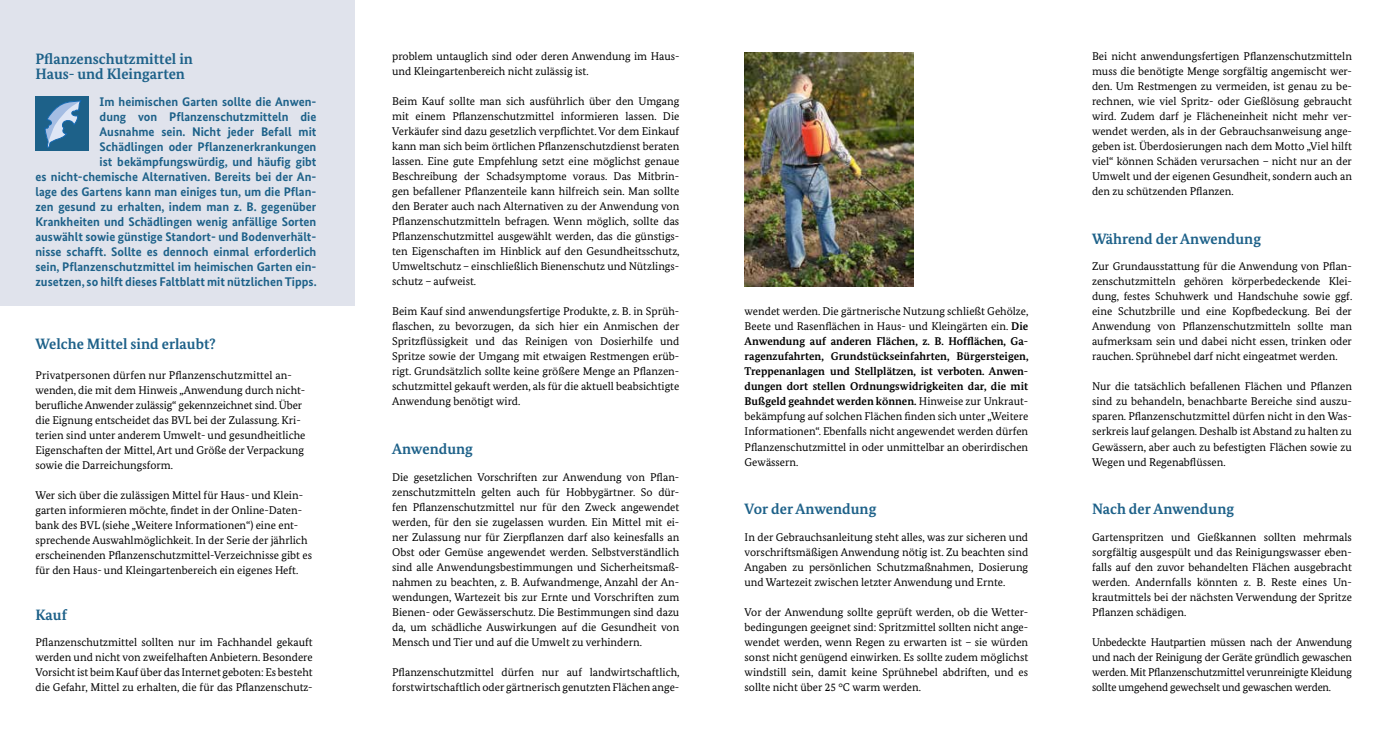
<style>
.page{position:relative;width:1397px;height:745px;background:#fff}
.page>*{position:absolute;margin:0;border:0;box-sizing:border-box;transform-origin:0 0}
.t1{font:700 15px/15px "Bundes Serif";color:#1d6189}
.t2{font:700 12.5px/15px "Bundes Sans";color:#1d6189;text-align:right}
.t3{font:11.25px/15px "Bundes Serif";color:#000;text-align:justify}
.s1{font-weight:700}
</style>
<div class="page">
<div style="left:0;top:0;width:354px;height:305px;background:#e0e3ec"></div>
<div style="left:35px;top:96px;width:54px;height:55px;background:#1d6189"></div>
<svg style="left:44px;top:100px;width:38px;height:48px"></svg>
<img style="left:744px;top:52px;width:169px;height:234px">
<h1 class="t1" style="left:35px;top:51px;width:159px">Pflanzenschutzmittel in<br>Haus- und Kleingarten</h1>
<p class="t2" style="left:35px;top:94px;width:283px">Im heimischen Garten sollte die Anwen-<br>dung von Pflanzenschutzmitteln die<br>Ausnahme sein. Nicht jeder Befall mit Schädlingen oder Pflanzenerkrankungen<br>ist bekämpfungswürdig, und häufig gibt<br>es nicht-chemische Alternativen. Bereits bei der An&shy;lage des Gartens kann man einiges tun, um die Pflan&shy;zen gesund zu erhalten, indem man z. B. gegenüber Krankheiten und Schädlingen wenig anfällige Sorten auswählt sowie günstige Standort- und Bodenverhält&shy;nisse schafft. Sollte es dennoch einmal erforderlich sein, Pflanzenschutzmittel im heimischen Garten ein&shy;zusetzen, so hilft dieses Faltblatt mit nützlichen Tipps.</p>
<h1 class="t1" style="left:35px;top:336px;width:182px">Welche Mittel sind erlaubt?</h1>
<p class="t3" style="left:35px;top:367px;width:271px;text-align:left">Privatpersonen dürfen nur Pflanzenschutzmittel an&shy;wenden, die mit dem Hinweis „Anwendung durch nicht&shy;berufliche Anwender zulässig“ gekennzeichnet sind. Über die Eignung entscheidet das BVL bei der Zulassung. Kri&shy;terien sind unter anderem Umwelt- und gesundheitliche Eigenschaften der Mittel, Art und Größe der Verpackung sowie die Darreichungsform.</p>
<p class="t3" style="left:35px;top:487px;width:278px;text-align:left">Wer sich über die zulässigen Mittel für Haus- und Klein&shy;garten informieren möchte, findet in der Online-Daten&shy;bank des BVL (siehe „Weitere Informationen“) eine ent&shy;sprechende Auswahlmöglichkeit. In der Serie der jährlich erscheinenden Pflanzenschutzmittel-Verzeichnisse gibt es für den Haus- und Kleingartenbereich ein eigenes Heft.</p>
<h1 class="t1" style="left:35px;top:606px;width:33px">Kauf</h1>
<p class="t3" style="left:35px;top:634px;width:279px">Pflanzenschutzmittel sollten nur im Fachhandel gekauft werden und nicht von zweifelhaften Anbietern. Besondere Vorsicht ist beim Kauf über das Internet geboten: Es besteht die Gefahr, Mittel zu erhalten, die für das Pflanzenschutz-</p>
<p class="t3" style="left:392px;top:49px;width:289px">problem untauglich sind oder deren Anwendung im Haus&shy;und Kleingartenbereich nicht zulässig ist.</p>
<p class="t3" style="left:392px;top:94px;width:289px">Beim Kauf sollte man sich ausführlich über den Umgang mit einem Pflanzenschutzmittel informieren lassen. Die Verkäufer sind dazu gesetzlich verpflichtet. Vor dem Einkauf kann man sich beim örtlichen Pflanzenschutzdienst beraten lassen. Eine gute Empfehlung setzt eine möglichst genaue Beschreibung der Schadsymptome voraus. Das Mitbrin&shy;gen befallener Pflanzenteile kann hilfreich sein. Man sollte den Berater auch nach Alternativen zu der Anwendung von Pflanzenschutzmitteln befragen. Wenn möglich, sollte das Pflanzenschutzmittel ausgewählt werden, das die günstigs&shy;ten Eigenschaften im Hinblick auf den Gesundheitsschutz, Umweltschutz – einschließlich Bienenschutz und Nützlings&shy;schutz – aufweist.</p>
<p class="t3" style="left:392px;top:303px;width:289px">Beim Kauf sind anwendungsfertige Produkte, z. B. in Sprüh&shy;flaschen, zu bevorzugen, da sich hier ein Anmischen der Spritzflüssigkeit und das Reinigen von Dosierhilfe und Spritze sowie der Umgang mit etwaigen Restmengen erüb&shy;rigt. Grundsätzlich sollte keine größere Menge an Pflanzen&shy;schutzmittel gekauft werden, als für die aktuell beabsichtigte Anwendung benötigt wird.</p>
<h1 class="t1" style="left:392px;top:441px;width:82px">Anwendung</h1>
<p class="t3" style="left:392px;top:469px;width:289px">Die gesetzlichen Vorschriften zur Anwendung von Pflan&shy;zenschutzmitteln gelten auch für Hobbygärtner. So dür&shy;fen Pflanzenschutzmittel nur für den Zweck angewendet werden, für den sie zugelassen wurden. Ein Mittel mit ei&shy;ner Zulassung nur für Zierpflanzen darf also keinesfalls an Obst oder Gemüse angewendet werden. Selbstverständlich sind alle Anwendungsbestimmungen und Sicherheitsmaß&shy;nahmen zu beachten, z. B. Aufwandmenge, Anzahl der An&shy;wendungen, Wartezeit bis zur Ernte und Vorschriften zum Bienen- oder Gewässerschutz. Die Bestimmungen sind dazu da, um schädliche Auswirkungen auf die Gesundheit von Mensch und Tier und auf die Umwelt zu verhindern.</p>
<p class="t3" style="left:392px;top:664px;width:289px">Pflanzenschutzmittel dürfen nur auf landwirtschaftlich, forstwirtschaftlich oder gärtnerisch genutzten Flächen ange-</p>
<p class="t3" style="left:744px;top:304px;width:285px">wendet werden. Die gärtnerische Nutzung schließt Gehölze, Beete und Rasenflächen in Haus- und Kleingärten ein. <span class="s1">Die Anwendung auf anderen Flächen, z. B. Hofflächen, Ga&shy;ragenzufahrten, Grundstückseinfahrten, Bürgersteigen, Treppenanlagen und Stellplätzen, ist verboten. Anwen&shy;dungen dort stellen Ordnungswidrigkeiten dar, die mit Bußgeld geahndet werden können.</span> Hinweise zur Unkraut&shy;bekämpfung auf solchen Flächen finden sich unter „Weitere Informationen“. Ebenfalls nicht angewendet werden dürfen Pflanzenschutzmittel in oder unmittelbar an oberirdischen Gewässern.</p>
<h1 class="t1" style="left:744px;top:501px;width:133px">Vor der Anwendung</h1>
<p class="t3" style="left:744px;top:529px;width:285px">In der Gebrauchsanleitung steht alles, was zur sicheren und vorschriftsmäßigen Anwendung nötig ist. Zu beachten sind Angaben zu persönlichen Schutzmaßnahmen, Dosierung und Wartezeit zwischen letzter Anwendung und Ernte.</p>
<p class="t3" style="left:744px;top:604px;width:285px">Vor der Anwendung sollte geprüft werden, ob die Wetter&shy;bedingungen geeignet sind: Spritzmittel sollten nicht ange&shy;wendet werden, wenn Regen zu erwarten ist – sie würden sonst nicht genügend einwirken. Es sollte zudem möglichst windstill sein, damit keine Sprühnebel abdriften, und es sollte nicht über 25 °C warm werden.</p>
<p class="t3" style="left:1091px;top:49px;width:261px">Bei nicht anwendungsfertigen Pflanzenschutzmitteln muss die benötigte Menge sorgfältig angemischt wer&shy;den. Um Restmengen zu vermeiden, ist genau zu be&shy;rechnen, wie viel Spritz- oder Gießlösung gebraucht wird. Zudem darf je Flächeneinheit nicht mehr ver&shy;wendet werden, als in der Gebrauchsanweisung ange&shy;geben ist. Überdosierungen nach dem Motto „Viel hilft viel“ können Schäden verursachen – nicht nur an der Umwelt und der eigenen Gesundheit, sondern auch an den zu schützenden Pflanzen.</p>
<h1 class="t1" style="left:1091px;top:231px;width:170px">Während der Anwendung</h1>
<p class="t3" style="left:1091px;top:259px;width:261px">Zur Grundausstattung für die Anwendung von Pflan&shy;zenschutzmitteln gehören körperbedeckende Klei&shy;dung, festes Schuhwerk und Handschuhe sowie ggf. eine Schutzbrille und eine Kopfbedeckung. Bei der Anwendung von Pflanzenschutzmitteln sollte man aufmerksam sein und dabei nicht essen, trinken oder rauchen. Sprühnebel darf nicht eingeatmet werden.</p>
<p class="t3" style="left:1091px;top:379px;width:261px">Nur die tatsächlich befallenen Flächen und Pflanzen sind zu behandeln, benachbarte Bereiche sind auszu&shy;sparen. Pflanzenschutzmittel dürfen nicht in den Was&shy;serkreis lauf gelangen. Deshalb ist Abstand zu halten zu Gewässern, aber auch zu befestigten Flächen sowie zu Wegen und Regenabflüssen.</p>
<h1 class="t1" style="left:1091px;top:501px;width:143px">Nach der Anwendung</h1>
<p class="t3" style="left:1091px;top:529px;width:261px">Gartenspritzen und Gießkannen sollten mehrmals sorgfältig ausgespült und das Reinigungswasser eben&shy;falls auf den zuvor behandelten Flächen ausgebracht werden. Andernfalls könnten z. B. Reste eines Un&shy;krautmittels bei der nächsten Verwendung der Spritze Pflanzen schädigen.</p>
<p class="t3" style="left:1091px;top:634px;width:261px">Unbedeckte Hautpartien müssen nach der Anwendung und nach der Reinigung der Geräte gründlich gewaschen werden. Mit Pflanzenschutzmittel verunreinigte Kleidung sollte umgehend gewechselt und gewaschen werden.</p>
</div>
